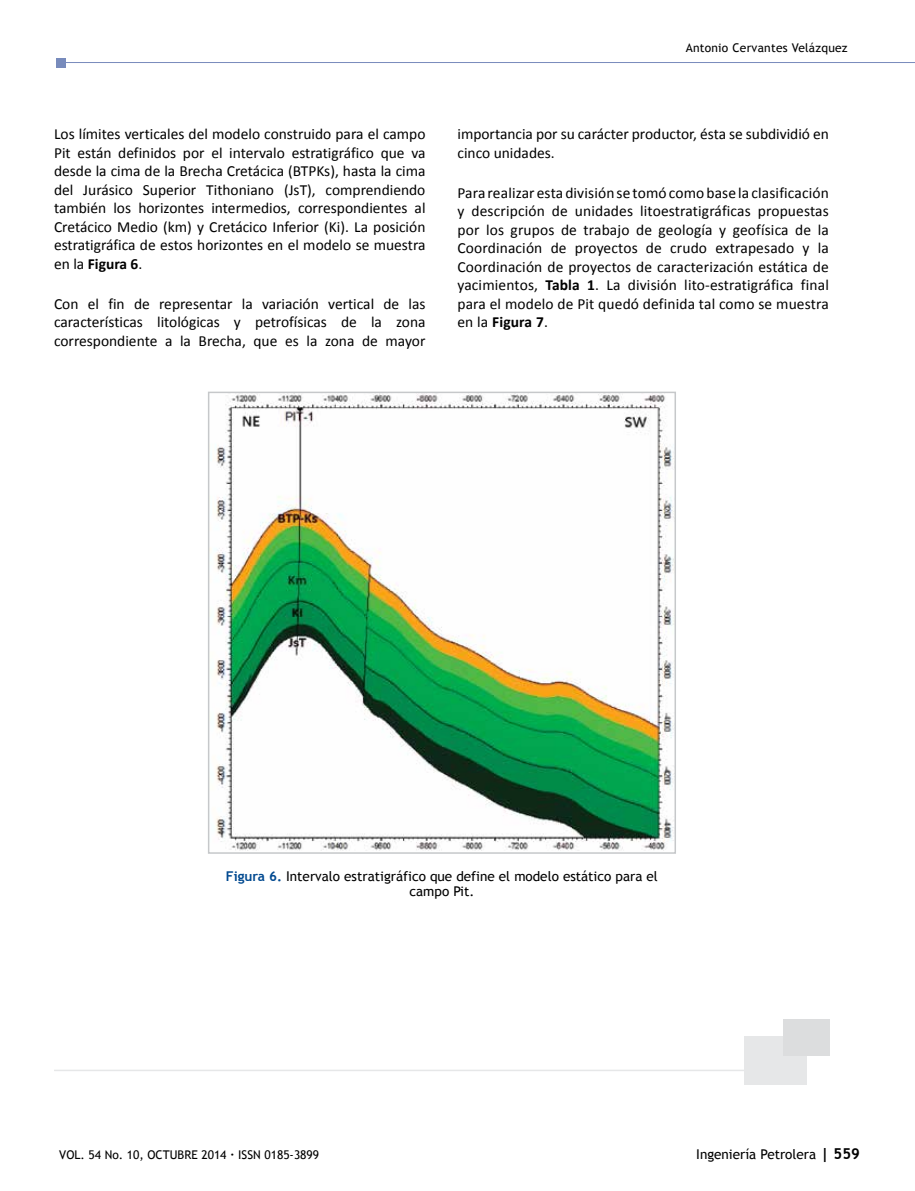
<style>
.page{position:relative;width:915px;height:1191px;background:#fff}
.page>*{position:absolute;margin:0;border:0;box-sizing:border-box;transform-origin:0 0}
.t1{font:15.45px/18.6px "Calibri";color:#000;text-align:justify}
.t2{font:13.5px/15px "Trebuchet MS";color:#000;text-align:center}
.t3{font:12px "Trebuchet MS";color:#000}
.t4{font:12px "Trebuchet MS";letter-spacing:.02em;color:#000}
.s1{font-weight:700}
.s2{font-weight:700;color:#004990}
.s3{font-weight:700;font-size:15px}
</style>
<div class="page">
<hr style="left:61px;top:62px;width:853px;height:1px;background:#788bbc">
<div style="left:56px;top:58px;width:10px;height:9px;background:#788bbc"></div>
<img style="left:215px;top:394px;width:457px;height:456px">
<div style="left:208px;top:391px;width:467px;height:462px;border:2px solid #c6c8ca"></div>
<div style="left:744px;top:1036px;width:61px;height:48px;background:#e6e7e8"></div>
<div style="left:782px;top:1018px;width:47px;height:37px;background:#dcddde"></div>
<hr style="left:54px;top:1069px;width:695px;height:2px;background:#e6e7e8">
<p class="t1" style="left:54px;top:125px;width:373px">Los límites verticales del modelo construido para el campo Pit están definidos por el intervalo estratigráfico que va desde la cima de la Brecha Cretácica (BTPKs), hasta la cima del Jurásico Superior Tithoniano (JsT), comprendiendo también los horizontes intermedios, correspondientes al Cretácico Medio (km) y Cretácico Inferior (Ki). La posición estratigráfica de estos horizontes en el modelo se muestra en la <span class="s1">Figura 6</span>.</p>
<p class="t1" style="left:54px;top:294px;width:373px">Con el fin de representar la variación vertical de las características litológicas y petrofísicas de la zona correspondiente a la Brecha, que es la zona de mayor</p>
<p class="t4" style="left:685px;top:40px;width:163px">Antonio Cervantes Velázquez</p>
<p class="t1" style="left:457px;top:125px;width:373px">importancia por su carácter productor, ésta se subdividió en cinco unidades.</p>
<p class="t1" style="left:457px;top:183px;width:373px">Para realizar esta división se tomó como base la clasificación y descripción de unidades litoestratigráficas propuestas por los grupos de trabajo de geología y geofísica de la Coordinación de proyectos de crudo extrapesado y la Coordinación de proyectos de caracterización estática de yacimientos, <span class="s1">Tabla 1</span>. La división lito-estratigráfica final para el modelo de Pit quedó definida tal como se muestra en la <span class="s1">Figura 7</span>.</p>
<p class="t2" style="left:226px;top:868px;width:433px"><span class="s2">Figura 6.</span> Intervalo estratigráfico que define el modelo estático para el campo Pit.</p>
<p class="t3" style="left:59px;top:1147px;width:261px">VOL. 54 No. 10, OCTUBRE 2014 <span class="s1">·</span> ISSN 0185-3899</p>
<p class="t2" style="left:696px;top:1146px;width:165px">Ingeniería Petrolera <span class="s3">| 559</span></p>
</div>
